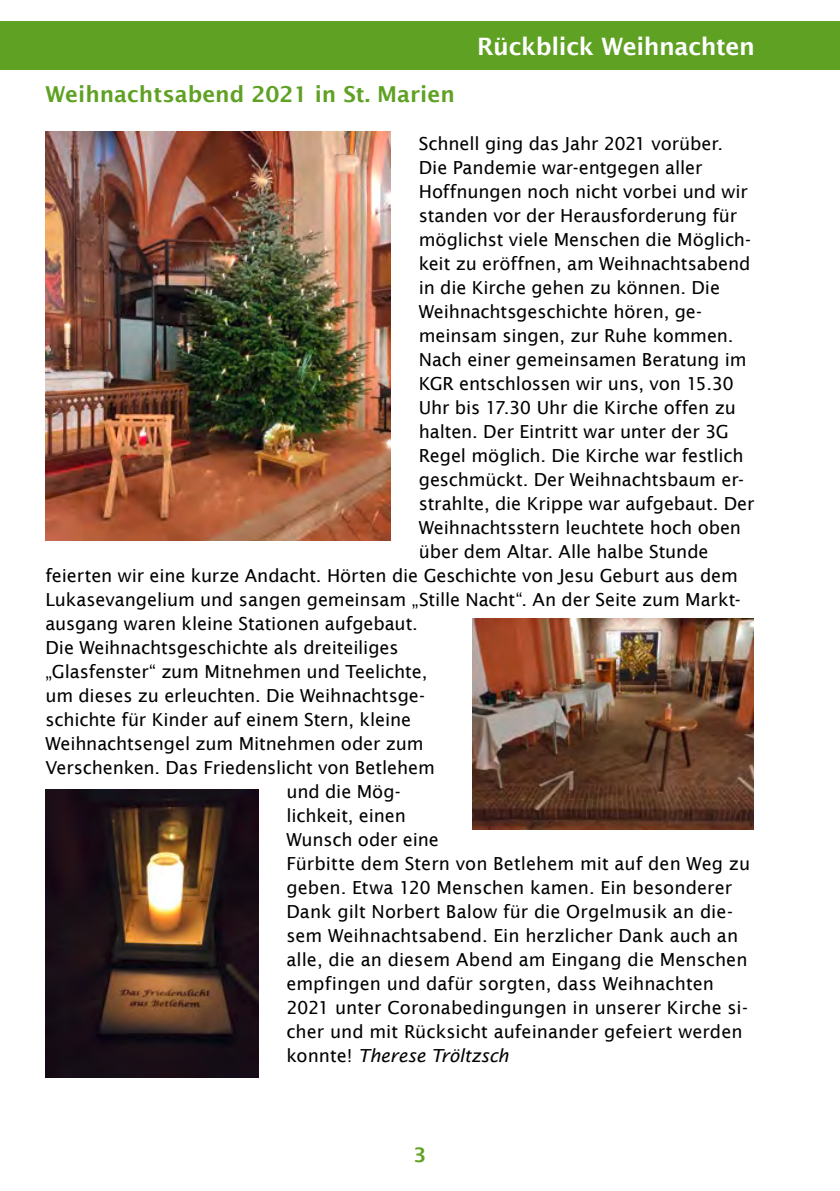
<style>
.page{position:relative;width:840px;height:1191px;background:#fff}
.page>*{position:absolute;margin:0;border:0;box-sizing:border-box;transform-origin:0 0}
.t1{font:600 24px "Lucida Sans";letter-spacing:-.015em;color:#fff}
.t2{font:600 22px "Lucida Sans";color:#5fa123}
.t3{font:600 20px "Lucida Sans";color:#5fa123}
.t4{font:18px "Lucida Sans";letter-spacing:-.005em;color:#000}
.t5{font:italic 18px "Lucida Sans";letter-spacing:-.015em;color:#000}
.s1{font-style:normal}
</style>
<div class="page">
<div style="left:0;top:21px;width:839px;height:48px;background:#5fa123"></div>
<img style="left:472px;top:618px;width:281px;height:211px">
<img style="left:45px;top:132px;width:345px;height:408px">
<img style="left:45px;top:789px;width:213px;height:288px">
<h1 class="t1" style="left:477px;top:32px;width:279px">Rückblick Weihnachten</h1>
<p class="t2" style="left:45px;top:82px;width:410px">Weihnachtsabend 2021 in St. Marien</p>
<p class="t4" style="left:418px;top:133px;width:306px">Schnell ging das Jahr 2021 vorüber.</p>
<p class="t4" style="left:418px;top:157px;width:285px">Die Pandemie war-entgegen aller</p>
<p class="t4" style="left:418px;top:181px;width:330px">Hoffnungen noch nicht vorbei und wir</p>
<p class="t4" style="left:418px;top:205px;width:320px">standen vor der Herausforderung für</p>
<p class="t4" style="left:418px;top:229px;width:333px">möglichst viele Menschen die Möglich-</p>
<p class="t4" style="left:418px;top:253px;width:333px">keit zu eröffnen, am Weihnachtsabend</p>
<p class="t4" style="left:418px;top:277px;width:302px">in die Kirche gehen zu können. Die</p>
<p class="t4" style="left:418px;top:301px;width:284px">Weihnachtsgeschichte hören, ge-</p>
<p class="t4" style="left:418px;top:325px;width:316px">meinsam singen, zur Ruhe kommen.</p>
<p class="t4" style="left:418px;top:349px;width:329px">Nach einer gemeinsamen Beratung im</p>
<p class="t4" style="left:418px;top:373px;width:316px">KGR entschlossen wir uns, von 15.30</p>
<p class="t4" style="left:418px;top:397px;width:318px">Uhr bis 17.30 Uhr die Kirche offen zu</p>
<p class="t4" style="left:418px;top:421px;width:311px">halten. Der Eintritt war unter der 3G</p>
<p class="t4" style="left:418px;top:445px;width:326px">Regel möglich. Die Kirche war festlich</p>
<p class="t4" style="left:418px;top:469px;width:326px">geschmückt. Der Weihnachtsbaum er-</p>
<p class="t4" style="left:418px;top:493px;width:337px">strahlte, die Krippe war aufgebaut. Der</p>
<p class="t4" style="left:418px;top:517px;width:323px">Weihnachtsstern leuchtete hoch oben</p>
<p class="t4" style="left:418px;top:541px;width:291px">über dem Altar. Alle halbe Stunde</p>
<p class="t4" style="left:45px;top:565px;width:693px">feierten wir eine kurze Andacht. Hörten die Geschichte von Jesu Geburt aus dem</p>
<p class="t4" style="left:45px;top:589px;width:696px">Lukasevangelium und sangen gemeinsam „Stille Nacht“. An der Seite zum Markt-</p>
<p class="t4" style="left:45px;top:613px;width:374px">ausgang waren kleine Stationen aufgebaut.</p>
<p class="t4" style="left:45px;top:637px;width:354px">Die Weihnachtsgeschichte als dreiteiliges</p>
<p class="t4" style="left:45px;top:661px;width:383px">„Glasfenster“ zum Mitnehmen und Teelichte,</p>
<p class="t4" style="left:45px;top:685px;width:381px">um dieses zu erleuchten. Die Weihnachtsge-</p>
<p class="t4" style="left:45px;top:709px;width:367px">schichte für Kinder auf einem Stern, kleine</p>
<p class="t4" style="left:45px;top:733px;width:379px">Weihnachtsengel zum Mitnehmen oder zum</p>
<p class="t4" style="left:45px;top:757px;width:391px">Verschenken. Das Friedenslicht von Betlehem</p>
<p class="t4" style="left:286px;top:781px;width:116px">und die Mög-</p>
<p class="t4" style="left:286px;top:805px;width:121px">lichkeit, einen</p>
<p class="t4" style="left:286px;top:829px;width:154px">Wunsch oder eine</p>
<p class="t4" style="left:286px;top:853px;width:465px">Fürbitte dem Stern von Betlehem mit auf den Weg zu</p>
<p class="t4" style="left:286px;top:877px;width:447px">geben. Etwa 120 Menschen kamen. Ein besonderer</p>
<p class="t4" style="left:286px;top:901px;width:447px">Dank gilt Norbert Balow für die Orgelmusik an die-</p>
<p class="t4" style="left:286px;top:925px;width:453px">sem Weihnachtsabend. Ein herzlicher Dank auch an</p>
<p class="t4" style="left:286px;top:949px;width:462px">alle, die an diesem Abend am Eingang die Menschen</p>
<p class="t4" style="left:286px;top:973px;width:429px">empfingen und dafür sorgten, dass Weihnachten</p>
<p class="t4" style="left:286px;top:997px;width:462px">2021 unter Coronabedingungen in unserer Kirche si-</p>
<p class="t4" style="left:286px;top:1021px;width:457px">cher und mit Rücksicht aufeinander gefeiert werden</p>
<p class="t5" style="left:286px;top:1045px;width:224px"><span class="s1">konnte!</span> Therese Tröltzsch</p>
<p class="t3" style="left:413px;top:1143px;width:14px">3</p>
</div>
